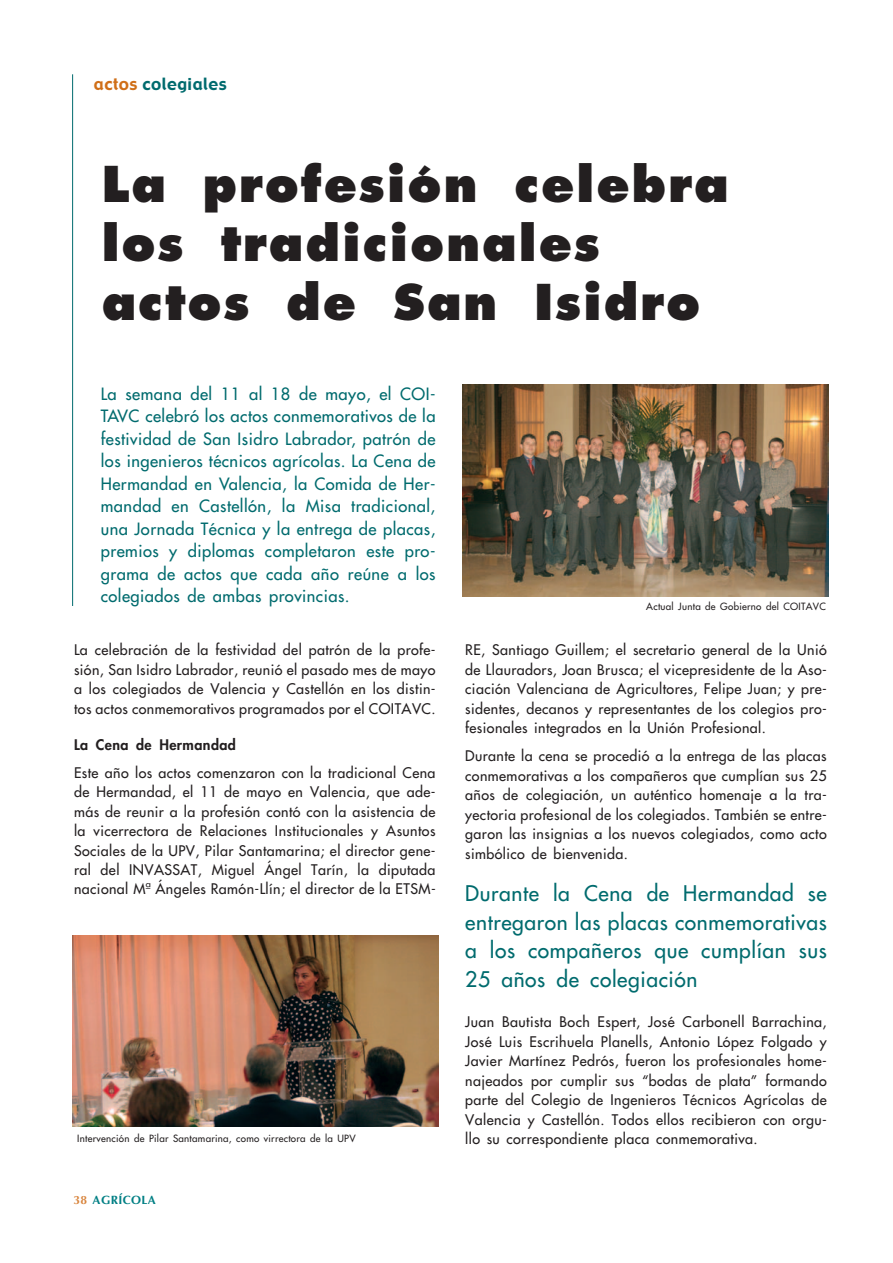
<style>
.page{position:relative;width:893px;height:1263px;background:#fff}
.page>*{position:absolute;margin:0;border:0;box-sizing:border-box;transform-origin:0 0}
.t1{font:800 48px/59.2px "Futura";letter-spacing:.04em;color:#231f20}
.t2{font:21px/28.7px "Futura";letter-spacing:.03em;color:#006b6e;text-align:justify}
.t3{font:16.5px/22.5px "Futura";letter-spacing:.03em;color:#006b6e;text-align:justify}
.t4{font:16.5px "Gadget";letter-spacing:.03em;color:#006b6e}
.t5{font:14.25px/19.5px "Futura";letter-spacing:.03em;color:#231f20;text-align:justify}
.t6{font:800 14.25px "Futura";letter-spacing:.03em;color:#231f20}
.t7{font:700 12px "Optima";letter-spacing:.03em;color:#007f84}
.t8{font:9.75px "Futura";letter-spacing:.03em;color:#231f20}
.s1{color:#d06f18}
.s2{color:#d9863f}
</style>
<div class="page">
<hr style="left:72px;top:74px;width:1px;height:532px;background:#006b6e">
<img style="left:462px;top:384px;width:366px;height:213px">
<img style="left:73px;top:935px;width:366px;height:192px">
<p class="t4" style="left:94px;top:75px;width:135px"><span class="s1">actos</span> colegiales</p>
<h1 class="t1" style="left:102px;top:158px;width:629px">La profesión celebra los tradicionales actos de San Isidro</h1>
<p class="t3" style="left:101px;top:384px;width:336px">La semana del 11 al 18 de mayo, el COI-TAVC celebró los actos conmemorativos de la festividad de San Isidro Labrador, patrón de los ingenieros técnicos agrícolas. La Cena de Hermandad en Valencia, la Comida de Her&shy;mandad en Castellón, la Misa tradicional, una Jornada Técnica y la entrega de placas, premios y diplomas completaron este pro&shy;grama de actos que cada año reúne a los colegiados de ambas provincias.</p>
<p class="t5" style="left:74px;top:641px;width:363px">La celebración de la festividad del patrón de la profe&shy;sión, San Isidro Labrador, reunió el pasado mes de mayo a los colegiados de Valencia y Castellón en los distin&shy;tos actos conmemorativos programados por el COITAVC.</p>
<p class="t6" style="left:74px;top:738px;width:163px">La Cena de Hermandad</p>
<p class="t5" style="left:74px;top:764px;width:363px">Este año los actos comenzaron con la tradicional Cena de Hermandad, el 11 de mayo en Valencia, que ade&shy;más de reunir a la profesión contó con la asistencia de la vicerrectora de Relaciones Institucionales y Asuntos Sociales de la UPV, Pilar Santamarina; el director gene&shy;ral del INVASSAT, Miguel Ángel Tarín, la diputada nacional Mª Ángeles Ramón-Llín; el director de la ETSM-</p>
<p class="t8" style="left:77px;top:1133px;width:280px">Intervención de Pilar Santamarina, como virrectora de la UPV</p>
<p class="t7" style="left:74px;top:1193px;width:84px"><span class="s2">38</span> AGRÍCOLA</p>
<p class="t8" style="left:646px;top:601px;width:181px">Actual Junta de Gobierno del COITAVC</p>
<p class="t5" style="left:465px;top:641px;width:363px">RE, Santiago Guillem; el secretario general de la Unió de Llauradors, Joan Brusca; el vicepresidente de la Aso&shy;ciación Valenciana de Agricultores, Felipe Juan; y pre&shy;sidentes, decanos y representantes de los colegios pro&shy;fesionales integrados en la Unión Profesional.</p>
<p class="t5" style="left:465px;top:747px;width:363px">Durante la cena se procedió a la entrega de las placas conmemorativas a los compañeros que cumplían sus 25 años de colegiación, un auténtico homenaje a la tra&shy;yectoria profesional de los colegiados. También se entre&shy;garon las insignias a los nuevos colegiados, como acto simbólico de bienvenida.</p>
<h2 class="t2" style="left:465px;top:880px;width:363px">Durante la Cena de Hermandad se entregaron las placas conmemorativas a los compañeros que cumplían sus 25 años de colegiación</h2>
<p class="t5" style="left:465px;top:1013px;width:363px">Juan Bautista Boch Espert, José Carbonell Barrachina, José Luis Escrihuela Planells, Antonio López Folgado y Javier Martínez Pedrós, fueron los profesionales home&shy;najeados por cumplir sus “bodas de plata” formando parte del Colegio de Ingenieros Técnicos Agrícolas de Valencia y Castellón. Todos ellos recibieron con orgu&shy;llo su correspondiente placa conmemorativa.</p>
</div>
